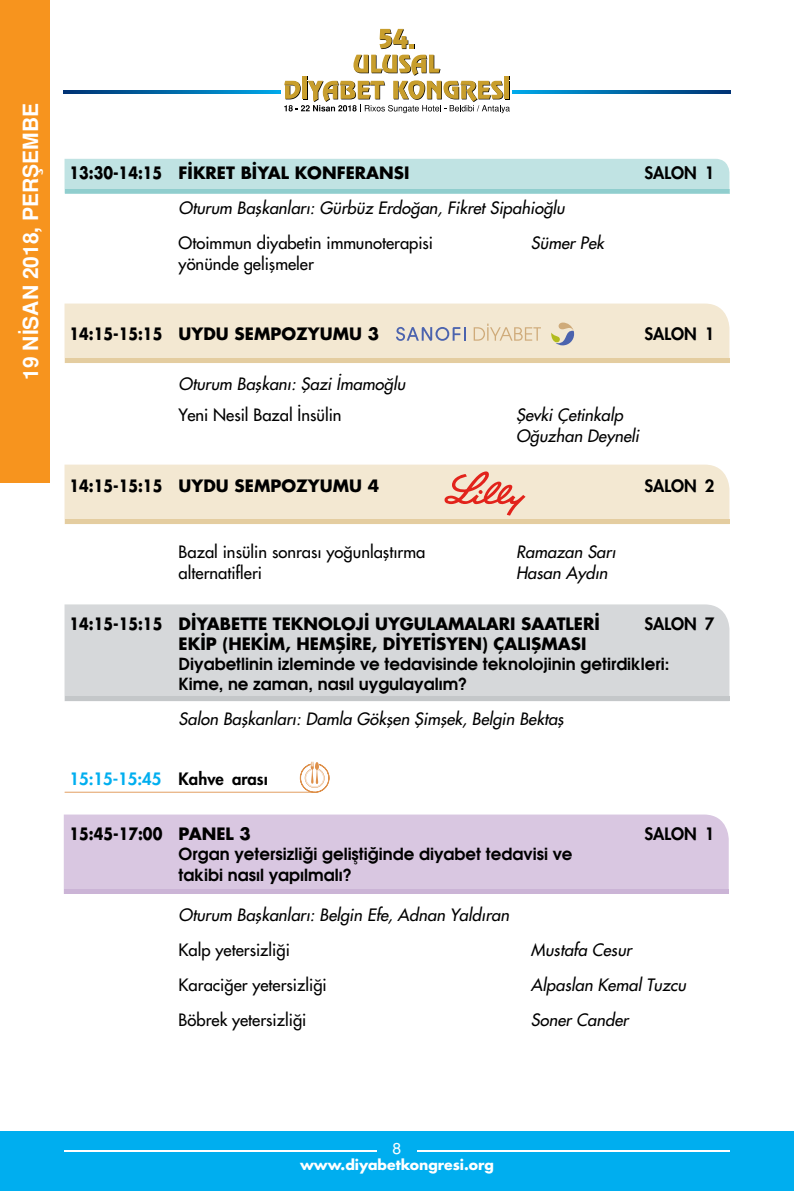
<style>
.page{position:relative;width:794px;height:1191px;background:#fff}
.page>*{position:absolute;margin:0;border:0;box-sizing:border-box;transform-origin:0 0}
.t1{font:700 21px "Helvetica Tr";color:#fff}
.t2{font:16.62px/21px "Futura Italic Tr";color:#000}
.t3{font:16.62px "Futura Normal Tr";color:#000}
.t4{font:16.62px/20.1px "Avant Garde Bold Tr";color:#000}
.t5{font:16.62px "Futura Bold Tr";color:#000;scale:.85 1}
.t6{font:16.62px "Futura Bold Tr";color:#000}
.t7{font:16.62px "Futura Heavy Tr";color:#000}
.t8{font:16.62px "Futura Heavy Tr";color:#00aeef}
.t9{font:15.75px "Helvetica Normal Tr";color:#fff}
.t10{font:14px "Futura Bold Tr";color:#fff}
.s1{color:#000}
</style>
<div class="page">
<div style="left:0;top:0;width:50px;height:483px;background:#f7941e"></div>
<div style="left:0;top:1131px;width:794px;height:60px;background:#00aeef"></div>
<hr style="left:417px;top:1149px;width:313px;height:2px;background:#fff">
<hr style="left:64px;top:1149px;width:312px;height:2px;background:#fff">
<svg style="left:64px;top:90px;width:217px;height:3px"></svg>
<svg style="left:512px;top:90px;width:218px;height:3px"></svg>
<svg style="left:379px;top:29px;width:35px;height:20px"></svg>
<svg style="left:284px;top:55px;width:226px;height:58px"></svg>
<div style="left:64px;top:604px;width:665px;height:92px;background:#d6d8da"></div>
<div style="left:64px;top:696px;width:665px;height:5px;background:#c4c7c9"></div>
<div style="left:64px;top:303px;width:665px;height:55px;background:#f3e8d2"></div>
<div style="left:64px;top:358px;width:665px;height:5px;background:#e4cda0"></div>
<div style="left:64px;top:464px;width:665px;height:55px;background:#f3e8d2"></div>
<div style="left:64px;top:519px;width:665px;height:5px;background:#e4cda0"></div>
<div style="left:64px;top:159px;width:665px;height:30px;background:#c0e3e3"></div>
<hr style="left:64px;top:189px;width:665px;height:4px;background:#90cece">
<div style="left:64px;top:814px;width:664px;height:75px;background:#d9c7e1"></div>
<div style="left:64px;top:889px;width:664px;height:5px;background:#cbb4d6"></div>
<svg style="left:64px;top:761px;width:266px;height:32px"></svg>
<svg style="left:396px;top:327px;width:70px;height:14px"></svg>
<svg style="left:551px;top:322px;width:23px;height:23px"></svg>
<svg style="left:474px;top:324px;width:67px;height:17px"></svg>
<svg style="left:444px;top:471px;width:81px;height:44px;background:#eeb5a3"></svg>
<p class="t1" style="left:18px;top:380px;width:278px;rotate:-90deg">19 NİSAN 2018, PERŞEMBE</p>
<p class="t5" style="left:69px;top:161px;width:401px">13:30-14:15 FİKRET BİYAL KONFERANSI</p>
<p class="t7" style="left:644px;top:162px;width:72px">SALON 1</p>
<p class="t2" style="left:179px;top:198px;width:387px">Oturum Başkanları: Gürbüz Erdoğan, Fikret Sipahioğlu</p>
<p class="t3" style="left:179px;top:232px;width:256px">Otoimmun diyabetin immunoterapisi</p>
<p class="t2" style="left:531px;top:233px;width:74px">Sümer Pek</p>
<p class="t3" style="left:179px;top:252px;width:137px">yönünde gelişmeler</p>
<p class="t5" style="left:69px;top:322px;width:159px">14:15-15:15 UYDU</p>
<p class="t6" style="left:235px;top:322px;width:14px">SEMPOZYUM</p>
<p class="t6" style="left:349px;top:322px;width:32px">U 3</p>
<p class="t7" style="left:644px;top:322px;width:72px">SALON 1</p>
<p class="t2" style="left:179px;top:373px;width:228px">Oturum Başkanı: Şazi İmamoğlu</p>
<p class="t3" style="left:179px;top:404px;width:164px">Yeni Nesil Bazal İnsülin</p>
<p class="t2" style="left:516px;top:404px;width:125px">Şevki Çetinkalp<br>Oğuzhan Deyneli</p>
<p class="t5" style="left:69px;top:474px;width:159px">14:15-15:15 UYDU</p>
<p class="t6" style="left:235px;top:474px;width:14px">SEMPOZYUM</p>
<p class="t6" style="left:349px;top:474px;width:32px">U 4</p>
<p class="t7" style="left:644px;top:475px;width:72px">SALON 2</p>
<p class="t3" style="left:179px;top:541px;width:248px">Bazal insülin sonrası yoğunlaştırma</p>
<p class="t2" style="left:516px;top:541px;width:101px">Ramazan Sarı</p>
<p class="t3" style="left:179px;top:562px;width:85px">alternatifleri</p>
<p class="t2" style="left:516px;top:562px;width:93px">Hasan Aydın</p>
<p class="t5" style="left:69px;top:612px;width:625px">14:15-15:15 DİYABETTE TEKNOLOJİ UYGULAMALARI SAATLERİ</p>
<p class="t7" style="left:644px;top:612px;width:72px">SALON 7</p>
<p class="t6" style="left:179px;top:632px;width:409px">EKİP (HEKİM, HEMŞİRE, DİYETİSYEN) ÇALIŞMASI</p>
<p class="t4" style="left:179px;top:653px;width:492px">Diyabetlinin izleminde ve tedavisinde teknolojinin getirdikleri:<br>Kime, ne zaman, nasıl uygulayalım?</p>
<p class="t2" style="left:179px;top:708px;width:386px">Salon Başkanları: Damla Gökşen Şimşek, Belgin Bektaş</p>
<p class="t8" style="left:69px;top:768px;width:200px">15:15-15:45 <span class="s1">Kahve arası</span></p>
<p class="t5" style="left:69px;top:822px;width:155px">15:45-17:00 PANEL</p>
<p class="t6" style="left:239px;top:822px;width:13px">3</p>
<p class="t7" style="left:644px;top:823px;width:72px">SALON 1</p>
<p class="t4" style="left:179px;top:844px;width:395px">Organ yetersizliği geliştiğinde diyabet tedavisi ve takibi nasıl yapılmalı?</p>
<p class="t2" style="left:179px;top:903px;width:332px">Oturum Başkanları: Belgin Efe, Adnan Yaldıran</p>
<p class="t3" style="left:179px;top:938px;width:113px">Kalp yetersizliği</p>
<p class="t2" style="left:531px;top:938px;width:102px">Mustafa Cesur</p>
<p class="t3" style="left:179px;top:973px;width:150px">Karaciğer yetersizliği</p>
<p class="t2" style="left:531px;top:973px;width:157px">Alpaslan Kemal Tuzcu</p>
<p class="t3" style="left:179px;top:1008px;width:129px">Böbrek yetersizliği</p>
<p class="t2" style="left:531px;top:1008px;width:99px">Soner Cander</p>
<p class="t9" style="left:392px;top:1138px;width:10px">8</p>
<p class="t10" style="left:300px;top:1155px;width:195px">WWW.DIYABETKONGRESI.ORG</p>
</div>
